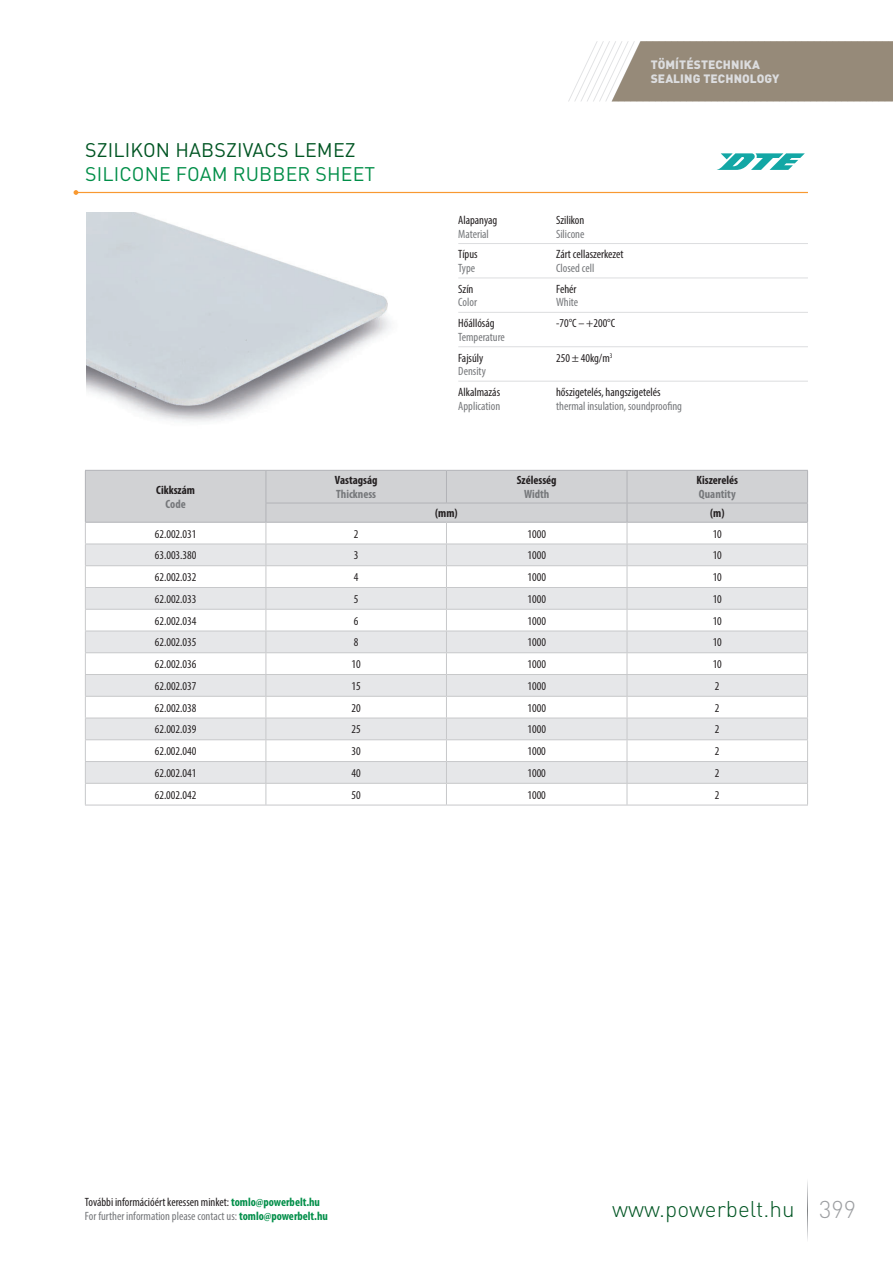
<style>
.page{position:relative;width:893px;height:1263px;background:#fff}
.page>*{position:absolute;margin:0;border:0;box-sizing:border-box;transform-origin:0 0}
.t1{font:300 22.5px "DIN Pro";color:#005523}
.t2{font:19.5px "DIN Pro";letter-spacing:.01em;color:#005523}
.t3{font:19.5px "DIN Pro";letter-spacing:.01em;color:#008e48}
.t4{font:condensed 12px "Myriad Pro";color:#231f20}
.t5{font:condensed 12px/13.5px "Myriad Pro";color:#76787b}
.t6{font:700 condensed 12px "Myriad Pro";color:#231f20}
.t7{font:900 12px/14.4px "DIN Pro";letter-spacing:.01em;color:#dcdddf}
.t8{font:700 condensed 12px "Myriad Pro";color:#76787b}
.s1{color:#231f20}
.s2{font-weight:700;color:#008e48}
.s3{font-size:24px;color:#9d9fa2}
</style>
<div class="page">
<svg style="left:807px;top:1181px;width:1px;height:59px"></svg>
<svg style="left:568px;top:41px;width:325px;height:60px"></svg>
<svg style="left:717px;top:153px;width:88px;height:17px"></svg>
<hr style="left:76px;top:192px;width:732px;height:1px;background:#f89931">
<svg style="left:74px;top:190px;width:4px;height:5px"></svg>
<hr style="left:458px;top:243px;width:350px;height:1px;background:#dcdddf">
<hr style="left:458px;top:278px;width:350px;height:1px;background:#dcdddf">
<hr style="left:458px;top:312px;width:350px;height:1px;background:#dcdddf">
<hr style="left:458px;top:346px;width:350px;height:1px;background:#dcdddf">
<hr style="left:458px;top:381px;width:350px;height:1px;background:#dcdddf">
<img style="left:86px;top:212px;width:305px;height:210px">
<svg style="left:85px;top:470px;width:723px;height:335px"></svg>
<hr style="left:85px;top:805px;width:361px;height:1px;background:#c7c8ca">
<hr style="left:446px;top:805px;width:362px;height:1px;background:#c7c8ca">
<h2 class="t2" style="left:85px;top:139px;width:272px">SZILIKON HABSZIVACS LEMEZ</h2>
<h2 class="t3" style="left:85px;top:163px;width:292px">SILICONE FOAM RUBBER SHEET</h2>
<p class="t6" style="left:156px;top:485px;width:40px">Cikkszám</p>
<p class="t8" style="left:165px;top:499px;width:22px">Code</p>
<p class="t6" style="left:335px;top:476px;width:44px">Vastagság</p>
<p class="t8" style="left:336px;top:489px;width:41px">Thickness</p>
<p class="t7" style="left:651px;top:57px;width:130px">TÖMÍTÉSTECHNIKA<br>SEALING TECHNOLOGY</p>
<p class="t4" style="left:458px;top:215px;width:40px">Alapanyag</p>
<p class="t5" style="left:458px;top:228px;width:32px">Material</p>
<p class="t4" style="left:556px;top:215px;width:30px">Szilikon</p>
<p class="t5" style="left:556px;top:228px;width:30px">Silicone</p>
<p class="t4" style="left:458px;top:250px;width:21px">Típus</p>
<p class="t5" style="left:458px;top:262px;width:18px">Type</p>
<p class="t4" style="left:556px;top:250px;width:69px">Zárt cellaszerkezet</p>
<p class="t5" style="left:556px;top:262px;width:40px">Closed cell</p>
<p class="t4" style="left:458px;top:284px;width:17px">Szín</p>
<p class="t5" style="left:458px;top:296px;width:20px">Color</p>
<p class="t4" style="left:556px;top:284px;width:22px">Fehér</p>
<p class="t5" style="left:556px;top:296px;width:24px">White</p>
<p class="t4" style="left:458px;top:319px;width:38px">Hőállóság</p>
<p class="t5" style="left:458px;top:331px;width:48px">Temperature</p>
<p class="t4" style="left:556px;top:319px;width:61px">-70°C – +200°C</p>
<p class="t4" style="left:458px;top:353px;width:27px">Fajsúly</p>
<p class="t5" style="left:458px;top:365px;width:29px">Density</p>
<p class="t4" style="left:556px;top:353px;width:58px">250 ± 40kg/m<sup>3</sup></p>
<p class="t4" style="left:458px;top:388px;width:43px">Alkalmazás</p>
<p class="t5" style="left:458px;top:400px;width:43px">Application</p>
<p class="t4" style="left:556px;top:388px;width:106px">hőszigetelés, hangszigetelés</p>
<p class="t5" style="left:556px;top:400px;width:127px">thermal insulation, soundproofing</p>
<p class="t6" style="left:517px;top:476px;width:41px">Szélesség</p>
<p class="t8" style="left:524px;top:489px;width:27px">Width</p>
<p class="t6" style="left:696px;top:476px;width:43px">Kiszerelés</p>
<p class="t8" style="left:699px;top:489px;width:38px">Quantity</p>
<p class="t6" style="left:435px;top:509px;width:24px">(mm)</p>
<p class="t6" style="left:710px;top:509px;width:16px">(m)</p>
<p class="t4" style="left:155px;top:529px;width:43px">62.002.031</p>
<p class="t4" style="left:354px;top:529px;width:6px">2</p>
<p class="t4" style="left:527px;top:529px;width:20px">1000</p>
<p class="t4" style="left:713px;top:529px;width:11px">10</p>
<p class="t4" style="left:155px;top:551px;width:43px">63.003.380</p>
<p class="t4" style="left:354px;top:551px;width:6px">3</p>
<p class="t4" style="left:527px;top:551px;width:20px">1000</p>
<p class="t4" style="left:713px;top:551px;width:11px">10</p>
<p class="t4" style="left:155px;top:573px;width:43px">62.002.032</p>
<p class="t4" style="left:354px;top:573px;width:6px">4</p>
<p class="t4" style="left:527px;top:573px;width:20px">1000</p>
<p class="t4" style="left:713px;top:573px;width:11px">10</p>
<p class="t4" style="left:155px;top:594px;width:43px">62.002.033</p>
<p class="t4" style="left:354px;top:594px;width:6px">5</p>
<p class="t4" style="left:527px;top:594px;width:20px">1000</p>
<p class="t4" style="left:713px;top:594px;width:11px">10</p>
<p class="t4" style="left:155px;top:616px;width:43px">62.002.034</p>
<p class="t4" style="left:354px;top:616px;width:6px">6</p>
<p class="t4" style="left:527px;top:616px;width:20px">1000</p>
<p class="t4" style="left:713px;top:616px;width:11px">10</p>
<p class="t4" style="left:155px;top:638px;width:43px">62.002.035</p>
<p class="t4" style="left:354px;top:638px;width:6px">8</p>
<p class="t4" style="left:527px;top:638px;width:20px">1000</p>
<p class="t4" style="left:713px;top:638px;width:11px">10</p>
<p class="t4" style="left:155px;top:660px;width:43px">62.002.036</p>
<p class="t4" style="left:352px;top:660px;width:11px">10</p>
<p class="t4" style="left:527px;top:660px;width:20px">1000</p>
<p class="t4" style="left:713px;top:660px;width:11px">10</p>
<p class="t4" style="left:155px;top:681px;width:43px">62.002.037</p>
<p class="t4" style="left:351px;top:681px;width:11px">15</p>
<p class="t4" style="left:527px;top:681px;width:20px">1000</p>
<p class="t4" style="left:715px;top:681px;width:6px">2</p>
<p class="t4" style="left:155px;top:703px;width:43px">62.002.038</p>
<p class="t4" style="left:351px;top:703px;width:11px">20</p>
<p class="t4" style="left:527px;top:703px;width:20px">1000</p>
<p class="t4" style="left:715px;top:703px;width:6px">2</p>
<p class="t4" style="left:155px;top:725px;width:43px">62.002.039</p>
<p class="t4" style="left:351px;top:725px;width:11px">25</p>
<p class="t4" style="left:527px;top:725px;width:20px">1000</p>
<p class="t4" style="left:715px;top:725px;width:6px">2</p>
<p class="t4" style="left:155px;top:747px;width:43px">62.002.040</p>
<p class="t4" style="left:351px;top:747px;width:11px">30</p>
<p class="t4" style="left:527px;top:747px;width:20px">1000</p>
<p class="t4" style="left:715px;top:747px;width:6px">2</p>
<p class="t4" style="left:155px;top:768px;width:43px">62.002.041</p>
<p class="t4" style="left:351px;top:768px;width:11px">40</p>
<p class="t4" style="left:527px;top:768px;width:20px">1000</p>
<p class="t4" style="left:715px;top:768px;width:6px">2</p>
<p class="t4" style="left:155px;top:790px;width:43px">62.002.042</p>
<p class="t4" style="left:351px;top:790px;width:11px">50</p>
<p class="t4" style="left:527px;top:790px;width:20px">1000</p>
<p class="t4" style="left:715px;top:790px;width:6px">2</p>
<p class="t5" style="left:85px;top:1196px;width:244px"><span class="s1">További információért keressen minket:</span> <span class="s2">tomlo@powerbelt.hu<br></span>For further information please contact us: <span class="s2">tomlo@powerbelt.hu</span></p>
<h1 class="t1" style="left:612px;top:1196px;width:245px">www.powerbelt.hu <span class="s3">399</span></h1>
</div>
